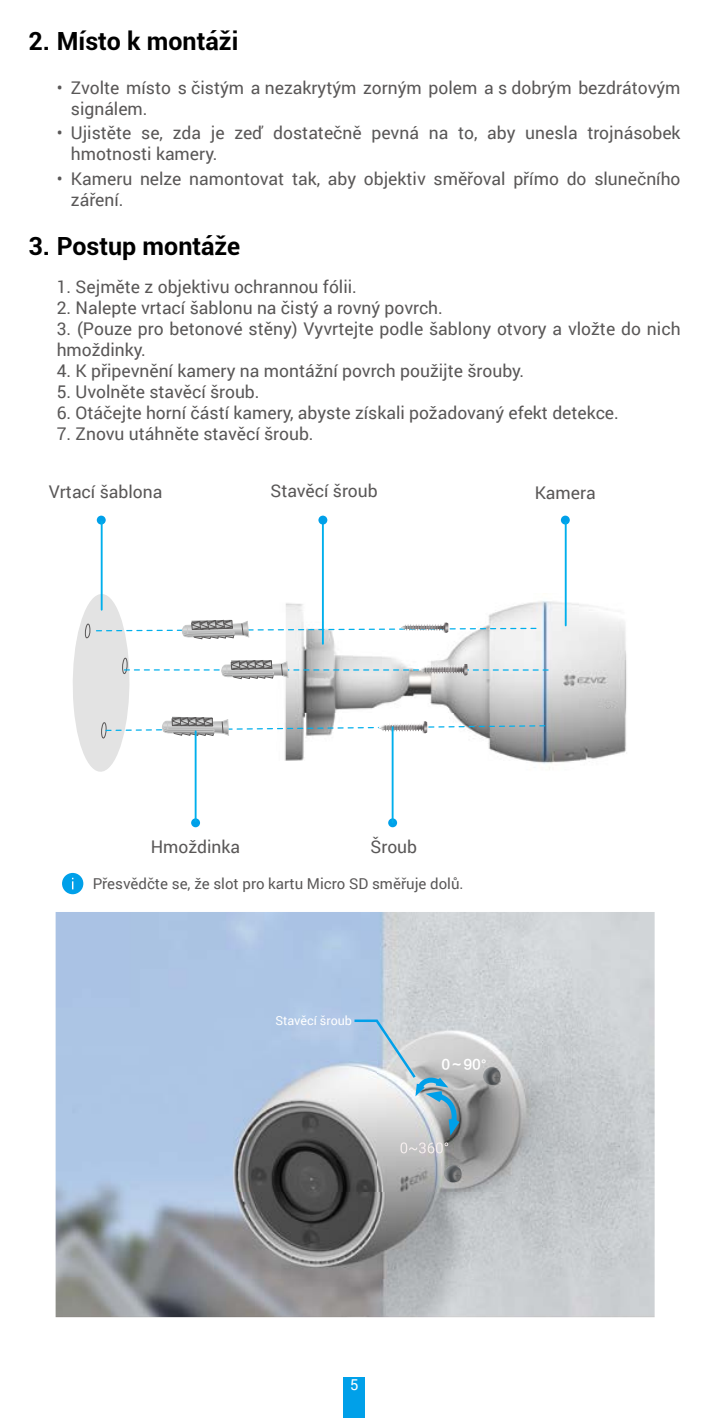
<style>
.page{position:relative;width:709px;height:1418px;background:#fff}
.page>*{position:absolute;margin:0;border:0;box-sizing:border-box;transform-origin:0 0}
.t1{font:700 25px "Roboto";color:#000}
.t2{font:17.5px/21px "Roboto";color:#595757}
.t3{font:15px "Roboto";color:#595757}
.t4{font:15px "Roboto";color:#fff}
.t5{font:13.25px "FZLTCHJW GB1 0";color:#fff}
.t6{font:12.5px "Roboto";color:#fff}
</style>
<div class="page">
<div style="left:344px;top:1376px;width:21px;height:41px;background:#00a0e9"></div>
<img style="left:548px;top:593px;width:79px;height:176px">
<svg style="left:605px;top:703px;width:5px;height:5px"></svg>
<div style="left:561px;top:515px;width:9px;height:9px;background:#00a0e9;border-radius:50%"></div>
<div style="left:97px;top:515px;width:9px;height:9px;background:#00a0e9;border-radius:50%"></div>
<div style="left:191px;top:818px;width:9px;height:9px;background:#00a0e9;border-radius:50%"></div>
<svg style="left:73px;top:584px;width:475px;height:197px"></svg>
<img style="left:418px;top:663px;width:49px;height:12px">
<hr style="left:101px;top:521px;width:2px;height:88px;background:#00afec">
<hr style="left:195px;top:731px;width:1px;height:90px;background:#00afec">
<hr style="left:322px;top:522px;width:2px;height:122px;background:#00afec">
<div style="left:318px;top:515px;width:9px;height:9px;background:#00a0e9;border-radius:50%"></div>
<hr style="left:565px;top:522px;width:1px;height:103px;background:#00afec">
<div style="left:388px;top:818px;width:9px;height:9px;background:#00a0e9;border-radius:50%"></div>
<hr style="left:392px;top:727px;width:1px;height:95px;background:#00afec">
<div style="left:62px;top:873px;width:21px;height:21px;background:#00a0e9;border-radius:50%"></div>
<img style="left:56px;top:912px;width:598px;height:405px">
<img style="left:214px;top:1022px;width:327px;height:256px">
<svg style="left:354px;top:1019px;width:105px;height:116px;background:#c1cfd7"></svg>
<svg style="left:400px;top:1142px;width:48px;height:11px"></svg>
<img style="left:444px;top:1164px;width:18px;height:18px;border-radius:8px">
<img style="left:483px;top:1067px;width:17px;height:17px;border-radius:8px">
<h1 class="t1" style="left:28px;top:23px;width:211px">2. Místo k montáži</h1>
<p class="t2" style="left:71px;top:76px;width:611px;text-indent:-14px">• Zvolte místo s čistým a nezakrytým zorným polem a s dobrým bezdrátovým signálem.</p>
<p class="t2" style="left:71px;top:122px;width:611px;text-indent:-14px">• Ujistěte se, zda je zeď dostatečně pevná na to, aby unesla trojnásobek hmotnosti kamery.</p>
<p class="t2" style="left:71px;top:167px;width:611px;text-indent:-14px">• Kameru nelze namontovat tak, aby objektiv směřoval přímo do slunečního záření.</p>
<h1 class="t1" style="left:28px;top:229px;width:213px">3. Postup montáže</h1>
<p class="t2" style="left:57px;top:275px;width:302px">1. Sejměte z objektivu ochrannou fólii.</p>
<p class="t2" style="left:57px;top:296px;width:388px">2. Nalepte vrtací šablonu na čistý a rovný povrch.</p>
<p class="t2" style="left:57px;top:317px;width:625px">3. (Pouze pro betonové stěny) Vyvrtejte podle šablony otvory a vložte do nich hmoždinky.</p>
<p class="t2" style="left:57px;top:359px;width:469px">4. K připevnění kamery na montážní povrch použijte šrouby.</p>
<p class="t2" style="left:57px;top:380px;width:204px">5. Uvolněte stavěcí šroub.</p>
<p class="t2" style="left:57px;top:401px;width:563px">6. Otáčejte horní částí kamery, abyste získali požadovaný efekt detekce.</p>
<p class="t2" style="left:57px;top:422px;width:258px">7. Znovu utáhněte stavěcí šroub.</p>
<p class="t2" style="left:49px;top:481px;width:115px">Vrtací šablona</p>
<p class="t2" style="left:270px;top:479px;width:109px">Stavěcí šroub</p>
<p class="t2" style="left:534px;top:482px;width:63px">Kamera</p>
<p class="t2" style="left:370px;top:835px;width:48px">Šroub</p>
<p class="t3" style="left:93px;top:873px;width:372px">Přesvědčte se, že slot pro kartu Micro SD směřuje dolů.</p>
<p class="t2" style="left:151px;top:835px;width:91px">Hmoždinka</p>
<p class="t6" style="left:275px;top:1011px;width:78px">Stavěcí šroub</p>
<p class="t5" style="left:441px;top:1057px;width:54px">0～90°</p>
<p class="t4" style="left:350px;top:1373px;width:10px">5</p>
</div>
